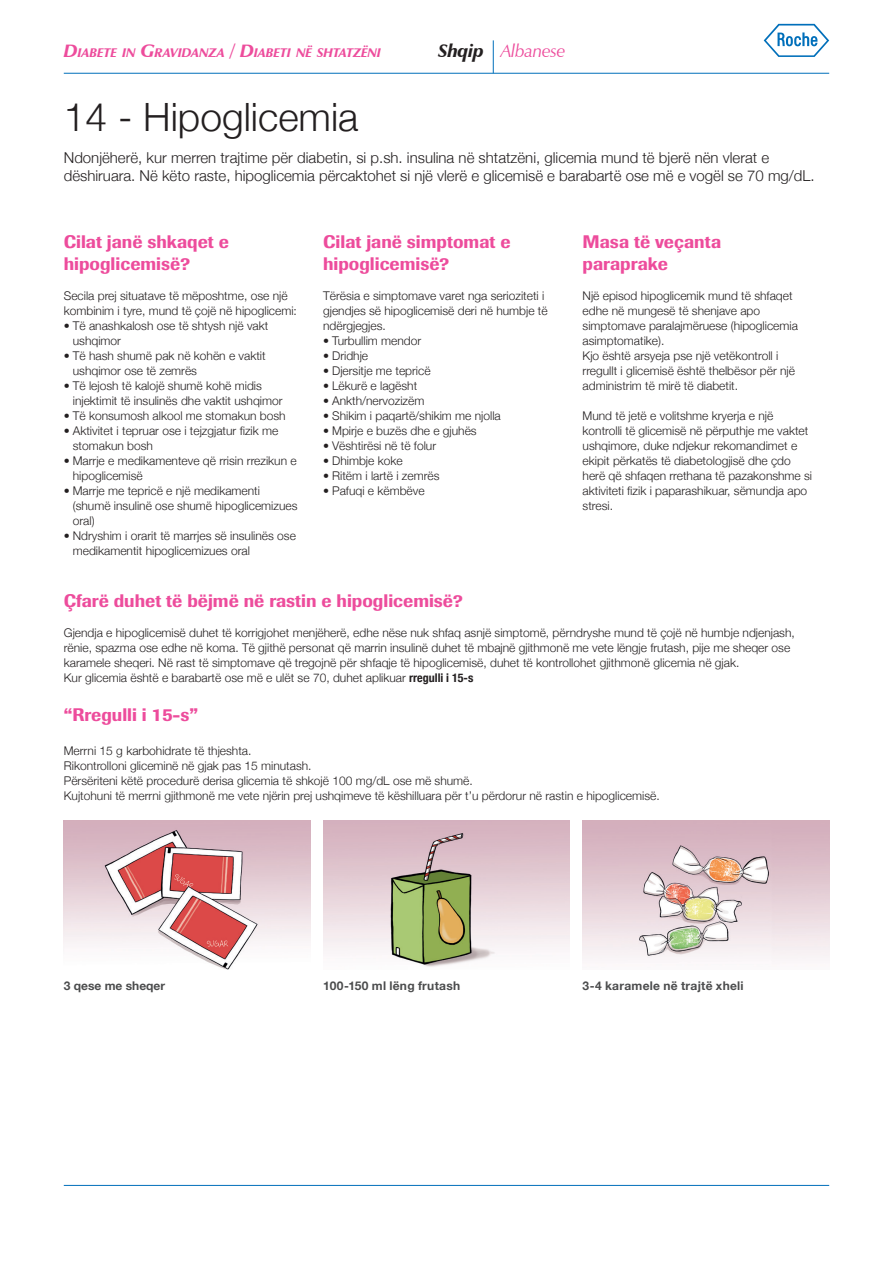
<style>
.page{position:relative;width:893px;height:1263px;background:#fff}
.page>*{position:absolute;margin:0;border:0;box-sizing:border-box;transform-origin:0 0}
.t1{font:300 39px "Helvetica Neue";color:#231f20}
.t2{font:500 18px/21.6px "Imago Pro";color:#ed4c9c}
.t3{font:italic 18px "Zapf Humanist 601 BT";letter-spacing:-.02em;color:#ed4c9c}
.t4{font:italic 900 18px "Zapf Humanist 601 BT";letter-spacing:-.02em;color:#231f20}
.t5{font:300 15px/18px "Helvetica Neue";color:#231f20}
.t6{font:italic 900 12.6px "Zapf Humanist 601 BT";letter-spacing:-.005em;color:#ed4c9c}
.t7{font:300 12px/15px "Helvetica Neue";color:#231f20}
.t8{font:700 12px "Helvetica Neue";letter-spacing:.02em;color:#4b4c4d}
.t9{font:700 12px "Helvetica Neue";color:#4b4c4d}
.s1{font-size:18px}
.s2{font-weight:700;font-stretch:condensed}
</style>
<div class="page">
<img style="left:64px;top:821px;width:246px;height:148px">
<img style="left:323px;top:821px;width:247px;height:146px">
<img style="left:583px;top:821px;width:246px;height:138px">
<svg style="left:764px;top:24px;width:65px;height:33px"></svg>
<hr style="left:64px;top:73px;width:765px;height:1px;background:#006fba">
<hr style="left:64px;top:1185px;width:765px;height:1px;background:#006fba">
<hr style="left:493px;top:40px;width:1px;height:33px;background:#006fba">
<p class="t6" style="left:64px;top:45px;width:319px"><span class="s1">D</span>IABETE IN <span class="s1">G</span>RAVIDANZA <span class="s1">/ D</span>IABETI NË SHTATZËNI</p>
<p class="t4" style="left:439px;top:40px;width:47px">Shqip</p>
<p class="t3" style="left:501px;top:40px;width:66px">Albanese</p>
<p class="t1" style="left:64px;top:86px;width:296px">14 - Hipoglicemia</p>
<p class="t5" style="left:64px;top:148px;width:752px">Ndonjëherë, kur merren trajtime për diabetin, si p.sh. insulina në shtatzëni, glicemia mund të bjerë nën vlerat e dëshiruara. Në këto raste, hipoglicemia përcaktohet si një vlerë e glicemisë e barabartë ose më e vogël se 70 mg/dL.</p>
<p class="t2" style="left:64px;top:231px;width:167px">Cilat janë shkaqet e hipoglicemisë?</p>
<p class="t2" style="left:323px;top:231px;width:189px">Cilat janë simptomat e hipoglicemisë?</p>
<p class="t2" style="left:583px;top:231px;width:140px">Masa të veçanta paraprake</p>
<p class="t7" style="left:64px;top:287px;width:235px">Secila prej situatave të mëposhtme, ose një kombinim i tyre, mund të çojë në hipoglicemi:</p>
<p class="t7" style="left:73px;top:317px;width:197px;text-indent:-9px">• Të anashkalosh ose të shtysh një vakt ushqimor</p>
<p class="t7" style="left:73px;top:347px;width:194px;text-indent:-9px">• Të hash shumë pak në kohën e vaktit ushqimor ose të zemrës</p>
<p class="t7" style="left:73px;top:377px;width:211px;text-indent:-9px">• Të lejosh të kalojë shumë kohë midis injektimit të insulinës dhe vaktit ushqimor</p>
<p class="t7" style="left:64px;top:407px;width:223px">• Të konsumosh alkool me stomakun bosh</p>
<p class="t7" style="left:73px;top:422px;width:207px;text-indent:-9px">• Aktivitet i tepruar ose i tejzgjatur fizik me stomakun bosh</p>
<p class="t7" style="left:73px;top:452px;width:225px;text-indent:-9px">• Marrje e medikamenteve që rrisin rrezikun e hipoglicemisë</p>
<p class="t7" style="left:73px;top:482px;width:226px;text-indent:-9px">• Marrje me tepricë e një medikamenti (shumë insulinë ose shumë hipoglicemizues oral)</p>
<p class="t7" style="left:73px;top:527px;width:225px;text-indent:-9px">• Ndryshim i orarit të marrjes së insulinës ose medikamentit hipoglicemizues oral</p>
<p class="t7" style="left:323px;top:287px;width:226px">Tërësia e simptomave varet nga serioziteti i gjendjes së hipoglicemisë deri në humbje të ndërgjegjes.</p>
<p class="t7" style="left:323px;top:332px;width:100px">• Turbullim mendor</p>
<p class="t7" style="left:323px;top:347px;width:46px">• Dridhje</p>
<p class="t7" style="left:323px;top:362px;width:109px">• Djersitje me tepricë</p>
<p class="t7" style="left:323px;top:377px;width:96px">• Lëkurë e lagësht</p>
<p class="t7" style="left:323px;top:392px;width:103px">• Ankth/nervozizëm</p>
<p class="t7" style="left:323px;top:407px;width:179px">• Shikim i paqartë/shikim me njolla</p>
<p class="t7" style="left:323px;top:422px;width:155px">• Mpirje e buzës dhe e gjuhës</p>
<p class="t7" style="left:323px;top:437px;width:115px">• Vështirësi në të folur</p>
<p class="t7" style="left:323px;top:452px;width:81px">• Dhimbje koke</p>
<p class="t7" style="left:323px;top:467px;width:118px">• Ritëm i lartë i zemrës</p>
<p class="t7" style="left:323px;top:482px;width:103px">• Pafuqi e këmbëve</p>
<p class="t7" style="left:583px;top:287px;width:217px">Një episod hipoglicemik mund të shfaqet edhe në mungesë të shenjave apo simptomave paralajmëruese (hipoglicemia asimptomatike).</p>
<p class="t7" style="left:583px;top:347px;width:214px">Kjo është arsyeja pse një vetëkontroll i rregullt i glicemisë është thelbësor për një administrim të mirë të diabetit.</p>
<p class="t7" style="left:583px;top:407px;width:231px">Mund të jetë e volitshme kryerja e një kontrolli të glicemisë në përputhje me vaktet ushqimore, duke ndjekur rekomandimet e ekipit përkatës të diabetologjisë dhe çdo herë që shfaqen rrethana të pazakonshme si aktiviteti fizik i paparashikuar, sëmundja apo stresi.</p>
<p class="t2" style="left:64px;top:590px;width:401px">Çfarë duhet të bëjmë në rastin e hipoglicemisë?</p>
<p class="t7" style="left:64px;top:624px;width:733px">Gjendja e hipoglicemisë duhet të korrigjohet menjëherë, edhe nëse nuk shfaq asnjë simptomë, përndryshe mund të çojë në humbje ndjenjash, rënie, spazma ose edhe në koma. Të gjithë personat që marrin insulinë duhet të mbajnë gjithmonë me vete lëngje frutash, pije me sheqer ose karamele sheqeri. Në rast të simptomave që tregojnë për shfaqje të hipoglicemisë, duhet të kontrollohet gjithmonë glicemia në gjak.</p>
<p class="t7" style="left:64px;top:669px;width:411px">Kur glicemia është e barabartë ose më e ulët se 70, duhet aplikuar <span class="s2">rregulli i 15-s</span></p>
<p class="t2" style="left:64px;top:703px;width:136px">“Rregulli i 15-s”</p>
<p class="t7" style="left:64px;top:742px;width:189px">Merrni 15 g karbohidrate të thjeshta.</p>
<p class="t7" style="left:64px;top:757px;width:249px">Rikontrolloni gliceminë në gjak pas 15 minutash.</p>
<p class="t7" style="left:64px;top:772px;width:411px">Përsëriteni këtë procedurë derisa glicemia të shkojë 100 mg/dL ose më shumë.</p>
<p class="t7" style="left:64px;top:787px;width:597px">Kujtohuni të merrni gjithmonë me vete njërin prej ushqimeve të këshilluara për t’u përdorur në rastin e hipoglicemisë.</p>
<p class="t9" style="left:64px;top:977px;width:103px">3 qese me sheqer</p>
<p class="t8" style="left:323px;top:977px;width:139px">100-150 ml lëng frutash</p>
<p class="t8" style="left:583px;top:977px;width:163px">3-4 karamele në trajtë xheli</p>
</div>
